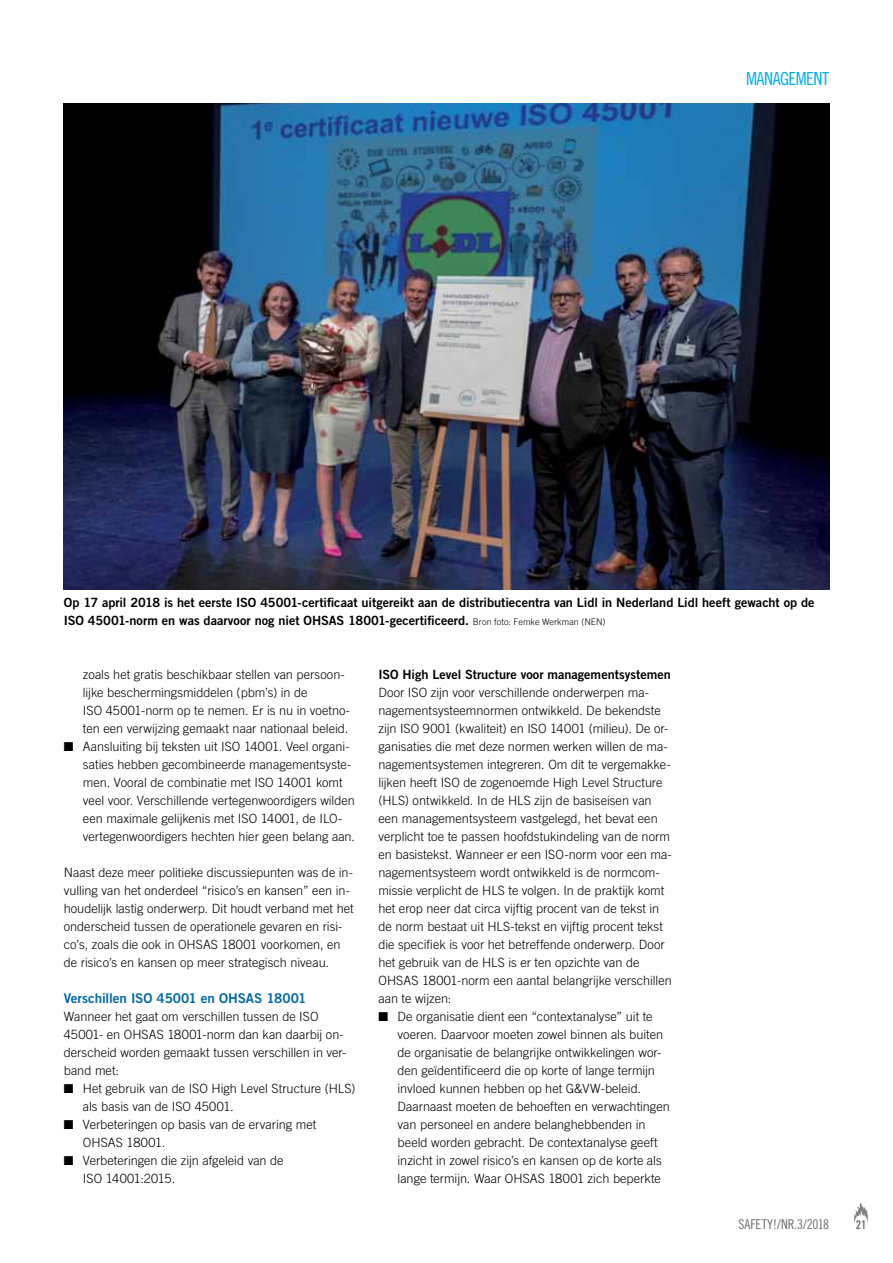
<style>
.page{position:relative;width:893px;height:1263px;background:#fff}
.page>*{position:absolute;margin:0;border:0;box-sizing:border-box;transform-origin:0 0}
.t1{font:18px "Trade Gothic LT Std Cn 18";color:#00aeef}
.t2{font:13.5px "Trade Gothic LT Std Bd 2";letter-spacing:-.01em;color:#0069a5}
.t3{font:13.5px "Trade Gothic LT Std Cn 18";color:#6d6e71}
.t4{font:300 12.75px/18px "Trade Gothic LT Std";color:#000}
.t5{font:12.75px/18px "Trade Gothic LT Std Bd 2";color:#000}
.t6{font:12px "Trade Gothic LT Std Bd Cn 20";color:#6d6e71}
.s1{font-family:"Trade Gothic LT Std";font-weight:300;font-size:9px}
</style>
<div class="page">
<svg style="left:853px;top:1202px;width:15px;height:20px"></svg>
<img style="left:64px;top:103px;width:765px;height:486px">
<h1 class="t1" style="left:746px;top:68px;width:52px">MANAGEMENT</h1>
<p class="t5" style="left:64px;top:593px;width:752px">Op 17 april 2018 is het eerste ISO 45001-certificaat uitgereikt aan de distributiecentra van Lidl in Nederland Lidl heeft gewacht op de<br>ISO 45001-norm en was daarvoor nog niet OHSAS 18001-gecertificeerd. <span class="s1">Bron foto: Femke Werkman (NEN)</span></p>
<p class="t4" style="left:83px;top:665px;width:269px">zoals het gratis beschikbaar stellen van persoon&shy;lijke beschermingsmiddelen (pbm’s) in de<br>ISO 45001-norm op te nemen. Er is nu in voetno&shy;ten een verwijzing gemaakt naar nationaal beleid.</p>
<p class="t4" style="left:83px;top:737px;width:274px;text-indent:-19px">■ Aansluiting bij teksten uit ISO 14001. Veel organi&shy;saties hebben gecombineerde managementsyste&shy;men. Vooral de combinatie met ISO 14001 komt veel voor. Verschillende vertegenwoordigers wilden een maximale gelijkenis met ISO 14001, de ILO&shy;vertegenwoordigers hechten hier geen belang aan.</p>
<p class="t4" style="left:64px;top:863px;width:291px">Naast deze meer politieke discussiepunten was de in&shy;vulling van het onderdeel “risico’s en kansen” een in&shy;houdelijk lastig onderwerp. Dit houdt verband met het onderscheid tussen de operationele gevaren en risi&shy;co’s, zoals die ook in OHSAS 18001 voorkomen, en de risico’s en kansen op meer strategisch niveau.</p>
<p class="t2" style="left:64px;top:990px;width:244px">Verschillen ISO 45001 en OHSAS 18001</p>
<p class="t4" style="left:64px;top:1007px;width:284px">Wanneer het gaat om verschillen tussen de ISO 45001- en OHSAS 18001-norm dan kan daarbij on&shy;derscheid worden gemaakt tussen verschillen in ver&shy;band met:</p>
<p class="t4" style="left:83px;top:1079px;width:274px;text-indent:-19px">■ Het gebruik van de ISO High Level Structure (HLS) als basis van de ISO 45001.</p>
<p class="t4" style="left:83px;top:1115px;width:235px;text-indent:-19px">■ Verbeteringen op basis van de ervaring met<br>OHSAS 18001.</p>
<p class="t4" style="left:83px;top:1151px;width:202px;text-indent:-19px">■ Verbeteringen die zijn afgeleid van de<br>ISO 14001:2015.</p>
<p class="t5" style="left:378px;top:665px;width:294px">ISO High Level Structure voor managementsystemen</p>
<p class="t4" style="left:378px;top:683px;width:295px">Door ISO zijn voor verschillende onderwerpen ma&shy;nagementsysteemnormen ontwikkeld. De bekendste zijn ISO 9001 (kwaliteit) en ISO 14001 (milieu). De or&shy;ganisaties die met deze normen werken willen de ma&shy;nagementsystemen integreren. Om dit te vergemakke&shy;lijken heeft ISO de zogenoemde High Level Structure (HLS) ontwikkeld. In de HLS zijn de basiseisen van een managementsysteem vastgelegd, het bevat een verplicht toe te passen hoofdstukindeling van de norm en basistekst. Wanneer er een ISO-norm voor een ma&shy;nagementsysteem wordt ontwikkeld is de normcom&shy;missie verplicht de HLS te volgen. In de praktijk komt het erop neer dat circa vijftig procent van de tekst in de norm bestaat uit HLS-tekst en vijftig procent tekst die specifiek is voor het betreffende onderwerp. Door het gebruik van de HLS is er ten opzichte van de OHSAS 18001-norm een aantal belangrijke verschillen aan te wijzen:</p>
<p class="t4" style="left:398px;top:1007px;width:274px;text-indent:-19px">■ De organisatie dient een “contextanalyse” uit te voeren. Daarvoor moeten zowel binnen als buiten de organisatie de belangrijke ontwikkelingen wor&shy;den geïdentificeerd die op korte of lange termijn invloed kunnen hebben op het G&amp;VW-beleid.<br>Daarnaast moeten de behoeften en verwachtingen van personeel en andere belanghebbenden in beeld worden gebracht. De contextanalyse geeft inzicht in zowel risico’s en kansen op de korte als lange termijn. Waar OHSAS 18001 zich beperkte</p>
<p class="t3" style="left:738px;top:1216px;width:92px">SAFETY!/NR.3/2018</p>
<p class="t6" style="left:856px;top:1217px;width:12px">21</p>
</div>
